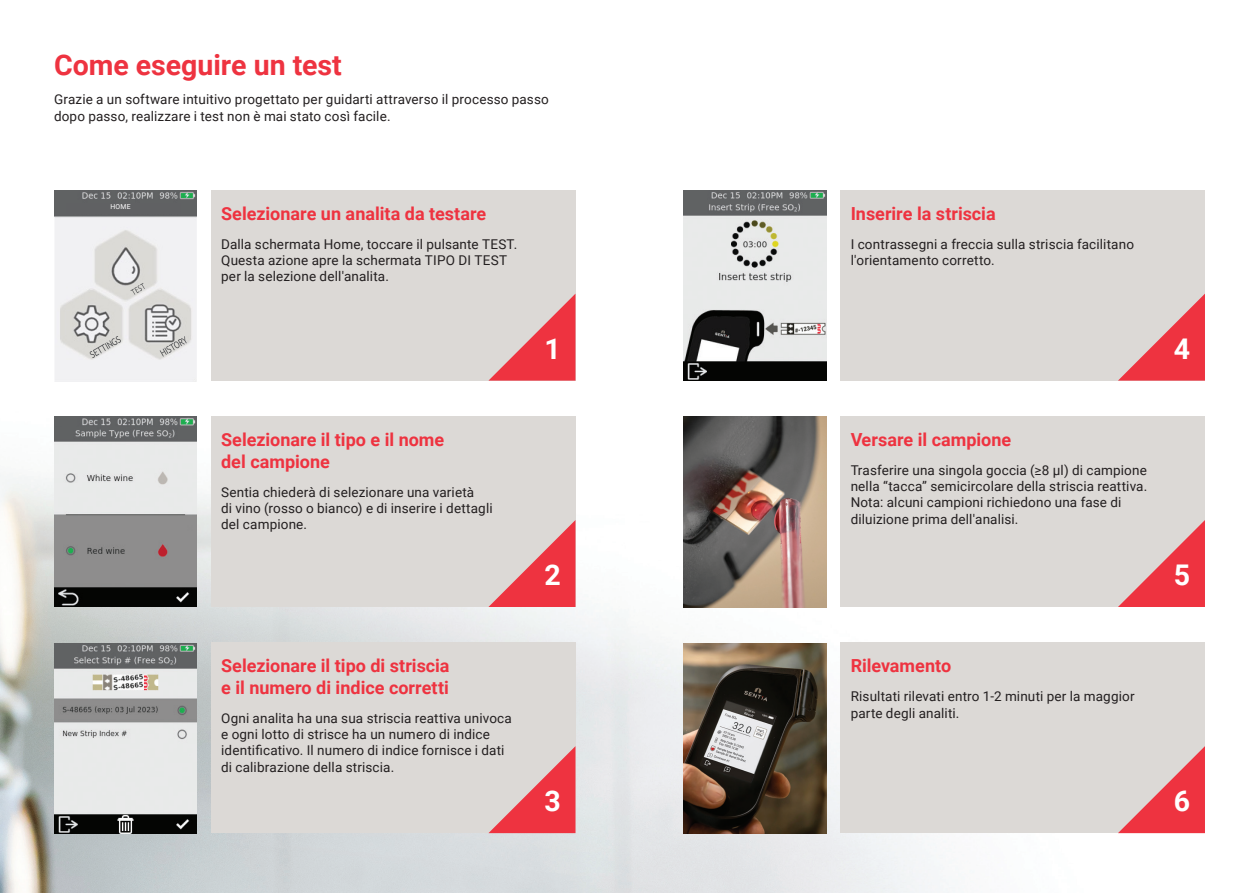
<style>
.page{position:relative;width:1259px;height:893px;background:#fff}
.page>*{position:absolute;margin:0;border:0;box-sizing:border-box;transform-origin:0 0}
.t1{font:700 28.5px "Roboto";color:#ee3340}
.t2{font:700 28.5px "Roboto";color:#fff}
.t3{font:700 18px/21.6px "Roboto";color:#ee3340}
.t4{font:13.5px/16.2px "Roboto";letter-spacing:.01em;color:#231f20}
.t5{font:7.5px "Roboto";color:#f1f1f1}
.Paragraph_Style_1{font:6.9px "Roboto";color:#fff}
</style>
<div class="page">
<img style="left:0;top:276px;width:1205px;height:617px">
<div style="left:210px;top:190px;width:365px;height:191px;background:#dcd9d6"></div>
<div style="left:840px;top:190px;width:365px;height:191px;background:#dcd9d6"></div>
<div style="left:210px;top:417px;width:365px;height:190px;background:#dcd9d6"></div>
<div style="left:840px;top:417px;width:365px;height:190px;background:#dcd9d6"></div>
<div style="left:210px;top:643px;width:365px;height:190px;background:#dcd9d6"></div>
<div style="left:840px;top:643px;width:365px;height:190px;background:#dcd9d6"></div>
<img style="left:683px;top:417px;width:143px;height:190px">
<img style="left:683px;top:643px;width:143px;height:190px">
<img style="left:683px;top:190px;width:143px;height:191px">
<img style="left:54px;top:427px;width:142px;height:180px">
<img style="left:54px;top:643px;width:143px;height:190px">
<img style="left:54px;top:417px;width:143px;height:10px">
<img style="left:54px;top:217px;width:143px;height:164px">
<svg style="left:160px;top:336px;width:27px;height:21px"></svg>
<svg style="left:90px;top:336px;width:31px;height:22px"></svg>
<svg style="left:130px;top:283px;width:15px;height:12px"></svg>
<svg style="left:488px;top:294px;width:87px;height:87px"></svg>
<svg style="left:1118px;top:294px;width:87px;height:87px"></svg>
<svg style="left:1118px;top:520px;width:87px;height:87px"></svg>
<svg style="left:1118px;top:746px;width:87px;height:87px"></svg>
<svg style="left:488px;top:520px;width:87px;height:87px"></svg>
<svg style="left:488px;top:746px;width:87px;height:87px"></svg>
<img style="left:54px;top:190px;width:143px;height:27px">
<div style="left:66px;top:204px;width:115px;height:10px;background:#606163"></div>
<p class="t1" style="left:54px;top:45px;width:289px">Come eseguire un test</p>
<p class="t4" style="left:54px;top:91px;width:496px">Grazie a un software intuitivo progettato per guidarti attraverso il processo passo dopo passo, realizzare i test non è mai stato così facile.</p>
<p class="Paragraph_Style_1" style="left:110px;top:202px;width:22px">HOME</p>
<p class="t5" style="left:113px;top:205px;width:26px">Home</p>
<p class="t3" style="left:221px;top:202px;width:267px">Selezionare un analita da testare</p>
<p class="t4" style="left:221px;top:235px;width:298px">Dalla schermata Home, toccare il pulsante TEST.<br>Questa azione apre la schermata TIPO DI TEST per la selezione dell'analita.</p>
<p class="t3" style="left:850px;top:202px;width:146px">Inserire la striscia</p>
<p class="t4" style="left:850px;top:235px;width:285px">I contrassegni a freccia sulla striscia facilitano l'orientamento corretto.</p>
<p class="t3" style="left:221px;top:428px;width:225px">Selezionare il tipo e il nome del campione</p>
<p class="t4" style="left:221px;top:483px;width:273px">Sentia chiederà di selezionare una varietà<br>di vino (rosso o bianco) e di inserire i dettagli del campione.</p>
<p class="t3" style="left:221px;top:655px;width:230px">Selezionare il tipo di striscia e il numero di indice corretti</p>
<p class="t4" style="left:221px;top:710px;width:292px">Ogni analita ha una sua striscia reattiva univoca e ogni lotto di strisce ha un numero di indice identificativo. Il numero di indice fornisce i dati di calibrazione della striscia.</p>
<p class="t2" style="left:544px;top:329px;width:18px">1</p>
<p class="t2" style="left:1174px;top:329px;width:18px">4</p>
<p class="t3" style="left:850px;top:428px;width:162px">Versare il campione</p>
<p class="t4" style="left:850px;top:462px;width:298px">Trasferire una singola goccia (≥8 µl) di campione nella “tacca” semicircolare della striscia reattiva.<br>Nota: alcuni campioni richiedono una fase di diluizione prima dell'analisi.</p>
<p class="t2" style="left:544px;top:555px;width:18px">2</p>
<p class="t2" style="left:1174px;top:555px;width:18px">5</p>
<p class="t3" style="left:850px;top:655px;width:102px">Rilevamento</p>
<p class="t4" style="left:850px;top:688px;width:285px">Risultati rilevati entro 1-2 minuti per la maggior parte degli analiti.</p>
<p class="t2" style="left:544px;top:781px;width:18px">3</p>
<p class="t2" style="left:1174px;top:781px;width:18px">6</p>
</div>
